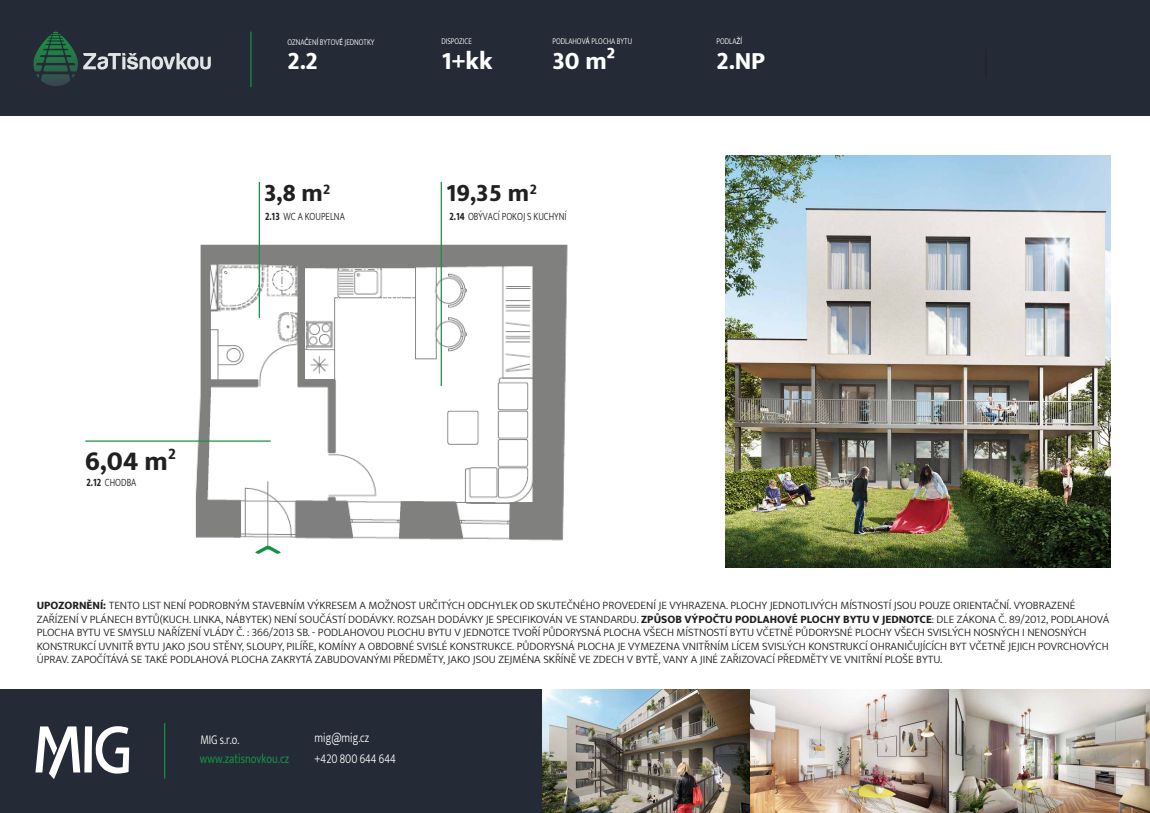
<style>
.page{position:relative;width:1150px;height:813px;background:#fff}
.page>*{position:absolute;margin:0;border:0;box-sizing:border-box;transform-origin:0 0}
.t1{font:800 27px "Mukta";color:#202020}
.t2{font:800 24.75px "Mukta";color:#fff}
.t3{font:800 24.75px "Mukta";color:#202020}
.t4{font:300 13.25px "Mukta";color:#fff;scale:.8 1}
.t5{font:13.25px "Mukta";color:#149340;scale:.8 1}
.t6{font:300 11.25px/13.5px "Mukta";color:#201d1d}
.t7{font:300 11.12px "Mukta";color:#202020;scale:.8 1}
.t8{font:300 8.88px "Mukta";color:#fff;scale:.8 1}
.s1{font-family:"Myriad Pro";font-weight:400}
.s2{font-weight:800}
</style>
<div class="page">
<img style="left:195px;top:241px;width:373px;height:305px">
<div style="left:0;top:689px;width:543px;height:124px;background:#242a36"></div>
<div style="left:0;top:0;width:1150px;height:116px;background:#242a36"></div>
<hr style="left:85px;top:440px;width:186px;height:2px;background:#149340">
<svg style="left:255px;top:546px;width:26px;height:8px"></svg>
<svg style="left:35px;top:726px;width:94px;height:53px"></svg>
<hr style="left:164px;top:723px;width:1px;height:56px;background:#149340">
<hr style="left:250px;top:32px;width:1px;height:55px;background:#149340">
<svg style="left:33px;top:31px;width:178px;height:40px"></svg>
<img style="left:725px;top:155px;width:385px;height:413px">
<img style="left:542px;top:689px;width:608px;height:124px">
<svg style="left:985px;top:49px;width:1px;height:28px"></svg>
<hr style="left:259px;top:182px;width:1px;height:136px;background:#149340">
<hr style="left:441px;top:182px;width:1px;height:204px;background:#149340">
<p class="t8" style="left:287px;top:37px;width:110px">OZNA<span class="s1">Č</span>EN<span class="s1">Í</span> BYTOV<span class="s1">É</span> JEDNOTKY</p>
<p class="t8" style="left:441px;top:36px;width:40px">DISPOZICE</p>
<h2 class="t2" style="left:441px;top:46px;width:53px">1+kk</h2>
<h2 class="t2" style="left:287px;top:46px;width:32px">2.2</h2>
<p class="t8" style="left:552px;top:36px;width:101px">PODLAHOV<span class="s1">Á</span> PLOCHA BYTU</p>
<h2 class="t2" style="left:552px;top:46px;width:64px">30 m²</h2>
<h2 class="t3" style="left:264px;top:177px;width:67px">3,8 m<sup>2</sup></h2>
<h2 class="t3" style="left:446px;top:177px;width:92px">19,35 m<sup>2</sup></h2>
<p class="t7" style="left:265px;top:209px;width:101px"><span class="s2">2.13</span> WC A KOUPELNA</p>
<p class="t7" style="left:449px;top:209px;width:148px"><span class="s2">2.14</span> OBÝVACÍ POKOJ S KUCHYNÍ</p>
<p class="t8" style="left:716px;top:36px;width:34px">PODLA<span class="s1">ŽÍ</span></p>
<h2 class="t2" style="left:716px;top:46px;width:50px">2.NP</h2>
<h1 class="t1" style="left:85px;top:444px;width:92px">6,04 m<sup>2</sup></h1>
<p class="t7" style="left:86px;top:475px;width:64px"><span class="s2">2.12</span> CHODBA</p>
<p class="t6" style="left:37px;top:599px;width:1074px"><span class="s2">UPOZORNĚNÍ:</span> TENTO LIST NENÍ PODROBNÝM STAVEBNÍM VÝKRESEM A MOŽNOST URČITÝCH ODCHYLEK OD SKUTEČNÉHO PROVEDENÍ JE VYHRAZENA. PLOCHY JEDNOTLIVÝCH MÍSTNOSTÍ JSOU POUZE ORIENTAČNÍ. VYOBRAZENÉ ZAŘÍZENÍ V PLÁNECH BYTŮ(KUCH. LINKA, NÁBYTEK) NENÍ SOUČÁSTÍ DODÁVKY. ROZSAH DODÁVKY JE SPECIFIKOVÁN VE STANDARDU. <span class="s2">ZPŮSOB VÝPOČTU PODLAHOVÉ PLOCHY BYTU V JEDNOTCE</span>: DLE ZÁKONA Č. 89/2012, PODLAHOVÁ PLOCHA BYTU VE SMYSLU NAŘÍZENÍ VLÁDY Č. : 366/2013 SB. - PODLAHOVOU PLOCHU BYTU V JEDNOTCE TVOŘÍ PŮDORYSNÁ PLOCHA VŠECH MÍSTNOSTÍ BYTU VČETNĚ PŮDORYSNÉ PLOCHY VŠECH SVISLÝCH NOSNÝCH I NENOSNÝCH KONSTRUKCÍ UVNITŘ BYTU JAKO JSOU STĚNY, SLOUPY, PILÍŘE, KOMÍNY A OBDOBNÉ SVISLÉ KONSTRUKCE. PŮDORYSNÁ PLOCHA JE VYMEZENA VNITŘNÍM LÍCEM SVISLÝCH KONSTRUKCÍ OHRANIČUJÍCÍCH BYT VČETNĚ JEJICH POVRCHOVÝCH ÚPRAV. ZAPOČÍTÁVÁ SE TAKÉ PODLAHOVÁ PLOCHA ZAKRYTÁ ZABUDOVANÝMI PŘEDMĚTY, JAKO JSOU ZEJMÉNA SKŘÍNĚ VE ZDECH V BYTĚ, VANY A JINÉ ZAŘIZOVACÍ PŘEDMĚTY VE VNITŘNÍ PLOŠE BYTU.</p>
<p class="t4" style="left:200px;top:732px;width:50px">MIG s.r.o.</p>
<p class="t5" style="left:200px;top:751px;width:113px">www.zatisnovkou.cz</p>
<p class="t4" style="left:315px;top:729px;width:70px">mig@mig.cz</p>
<p class="t4" style="left:315px;top:751px;width:103px">+420 800 644 644</p>
</div>
